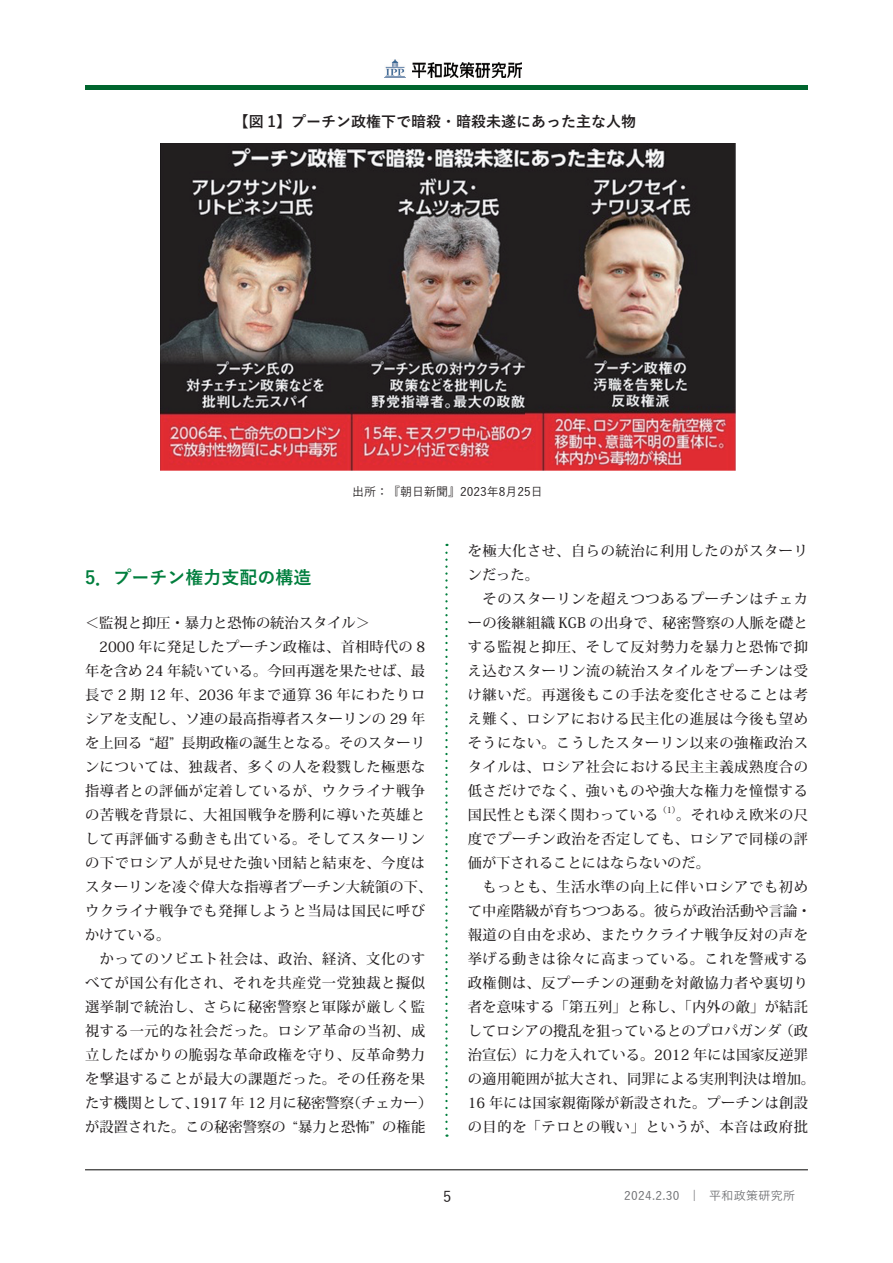
<style>
.page{position:relative;width:893px;height:1263px;background:#fff}
.page>*{position:absolute;margin:0;border:0;box-sizing:border-box;transform-origin:0 0}
.t1{font:700 18px "Yu Go";color:#007e3d}
.t2{font:700 15px "Yu Go";color:#231f20}
.t3{font:500 15px "Yu Go";color:#231f20}
.t4{font:500 14.25px/24px "Koz Min Pro";letter-spacing:.04em;color:#231f20}
.t5{font:500 14.25px/24px "Koz Min Pro";letter-spacing:.02em;color:#231f20}
.t6{font:500 12px "Yu Go";letter-spacing:.025em;color:#6c6d70}
.t7{font:500 12px "Yu Go";color:#231f20}
.t8{font:500 8.25px "Koz Min Pro";color:#231f20}
</style>
<div class="page">
<hr style="left:85px;top:1169px;width:723px;height:1px;background:#060504">
<img style="left:385px;top:60px;width:20px;height:18px">
<img style="left:412px;top:63px;width:110px;height:14px">
<hr style="left:85px;top:85px;width:723px;height:4px;background:#00652e">
<svg style="left:445px;top:544px;width:3px;height:593px"></svg>
<img style="left:160px;top:143px;width:575px;height:327px">
<p class="t2" style="left:234px;top:113px;width:404px">【図 1】プーチン政権下で暗殺・暗殺未遂にあった主な人物</p>
<p class="t7" style="left:352px;top:480px;width:192px">出所：『朝日新聞』2023年8月25日</p>
<p class="t1" style="left:85px;top:567px;width:228px">5．プーチン権力支配の構造</p>
<p class="t4" style="left:85px;top:610px;width:349px">＜監視と抑圧・暴力と恐怖の統治スタイル＞<br>　2000 年に発足したプーチン政権は、首相時代の 8年を含め 24 年続いている。今回再選を果たせば、最長で 2 期 12 年、2036 年まで通算 36 年にわたりロシアを支配し、ソ連の最高指導者スターリンの 29 年を上回る “超” 長期政権の誕生となる。そのスターリンについては、独裁者、多くの人を殺戮した極悪な指導者との評価が定着しているが、ウクライナ戦争の苦戦を背景に、大祖国戦争を勝利に導いた英雄として再評価する動きも出ている。そしてスターリンの下でロシア人が見せた強い団結と結束を、今度はスターリンを凌ぐ偉大な指導者プーチン大統領の下、ウクライナ戦争でも発揮しようと当局は国民に呼びかけている。<br>　かってのソビエト社会は、政治、経済、文化のすべてが国公有化され、それを共産党一党独裁と擬似選挙制で統治し、さらに秘密警察と軍隊が厳しく監視する一元的な社会だった。ロシア革命の当初、成立したばかりの脆弱な革命政権を守り、反革命勢力を撃退することが最大の課題だった。その任務を果たす機関として、1917 年 12 月に秘密警察（チェカー）が設置された。この秘密警察の “暴力と恐怖” の権能</p>
<p class="t4" style="left:468px;top:538px;width:342px">を極大化させ、自らの統治に利用したのがスターリンだった。<br>　そのスターリンを超えつつあるプーチンはチェカーの後継組織 KGB の出身で、秘密警察の人脈を礎とする監視と抑圧、そして反対勢力を暴力と恐怖で抑え込むスターリン流の統治スタイルをプーチンは受け継いだ。再選後もこの手法を変化させることは考え難く、ロシアにおける民主化の進展は今後も望めそうにない。こうしたスターリン以来の強権政治スタイルは、ロシア社会における民主主義成熟度合の低さだけでなく、強いものや強大な権力を憧憬する国民性とも深く関わっている</p>
<p class="t8" style="left:658px;top:804px;width:23px">（1）</p>
<p class="t5" style="left:468px;top:802px;width:349px;text-indent:208px">。それゆえ欧米の尺度でプーチン政治を否定しても、ロシアで同様の評価が下されることにはならないのだ。<br>　もっとも、生活水準の向上に伴いロシアでも初めて中産階級が育ちつつある。彼らが政治活動や言論・報道の自由を求め、またウクライナ戦争反対の声を挙げる動きは徐々に高まっている。これを警戒する政権側は、反プーチンの運動を対敵協力者や裏切り者を意味する「第五列」と称し、「内外の敵」が結託してロシアの攪乱を狙っているとのプロパガンダ（政治宣伝）に力を入れている。2012 年には国家反逆罪の適用範囲が拡大され、同罪による実刑判決は増加。<br>16 年には国家親衛隊が新設された。プーチンは創設の目的を「テロとの戦い」というが、本音は政府批</p>
<p class="t3" style="left:443px;top:1183px;width:10px">5</p>
<p class="t6" style="left:624px;top:1184px;width:172px">2024.2.30　|　平和政策研究所</p>
</div>
